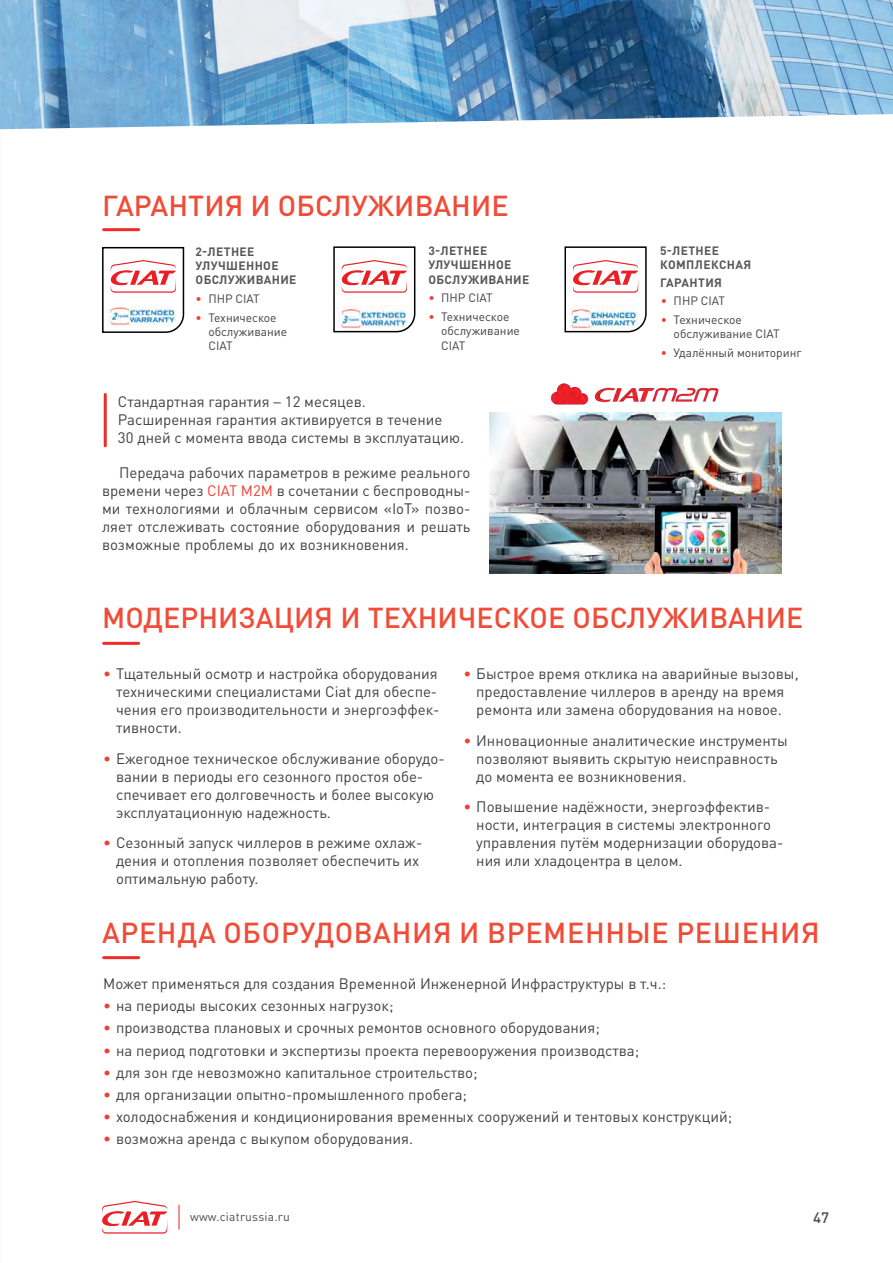
<style>
.page{position:relative;width:893px;height:1263px;background:#fff}
.page>*{position:absolute;margin:0;border:0;box-sizing:border-box;transform-origin:0 0}
.t1{font:500 28.5px "DIN Pro";letter-spacing:.005em;color:#f04c38}
.t2{font:500 28.5px "DIN Pro";letter-spacing:.025em;color:#f04c38}
.t3{font:15px/18px "DIN Pro";color:#414042}
.t4{font:500 15px "DIN Pro";color:#4d4d4f}
.t5{font:12px/14.4px "DIN Pro";color:#414042}
.t6{font:700 12px/14.4px "DIN Pro";letter-spacing:.03em;color:#58595b}
.t7{font:12px "DIN Pro";letter-spacing:.02em;color:#4d4d4f}
.s1{color:#ef4132}
.s2{font-family:"Helvetica Neue Cyr";font-weight:300}
</style>
<div class="page">
<img style="left:0;top:0;width:893px;height:129px">
<hr style="left:104px;top:228px;width:35px;height:3px;background:#ee2d2a">
<hr style="left:104px;top:642px;width:35px;height:3px;background:#ee2d2a">
<hr style="left:104px;top:956px;width:35px;height:3px;background:#ee2d2a">
<hr style="left:104px;top:394px;width:3px;height:52px;background:#ee2d2a">
<img style="left:490px;top:412px;width:291px;height:162px">
<img style="left:550px;top:383px;width:169px;height:22px">
<svg style="left:102px;top:246px;width:83px;height:87px"></svg>
<svg style="left:333px;top:246px;width:83px;height:87px"></svg>
<img style="left:564px;top:246px;width:83px;height:87px">
<svg style="left:179px;top:1205px;width:1px;height:24px"></svg>
<svg style="left:102px;top:1201px;width:65px;height:32px"></svg>
<h1 class="t1" style="left:102px;top:182px;width:408px">ГАРАНТИЯ И ОБСЛУЖИВАНИЕ</h1>
<p class="t6" style="left:196px;top:243px;width:102px">2-ЛЕТНЕЕ<br>УЛУЧШЕННОЕ<br>ОБСЛУЖИВАНИЕ</p>
<p class="t5" style="left:196px;top:290px;width:66px"><span class="s1">•</span> ПНР СIAT</p>
<p class="t5" style="left:208px;top:309px;width:80px;text-indent:-13px"><span class="s1">•</span> Техническое обслуживание<br>CIAT</p>
<p class="t6" style="left:428px;top:242px;width:102px">3-ЛЕТНЕЕ<br>УЛУЧШЕННОЕ<br>ОБСЛУЖИВАНИЕ</p>
<p class="t5" style="left:428px;top:290px;width:66px"><span class="s1">•</span> ПНР СIAT</p>
<p class="t5" style="left:441px;top:308px;width:80px;text-indent:-13px"><span class="s1">•</span> Техническое обслуживание<br>CIAT</p>
<p class="t3" style="left:118px;top:391px;width:348px">Стандартная гарантия <span class="s2">–</span> 12 месяцев.<br>Расширенная гарантия активируется в течение<br>30 дней с момента ввода системы в эксплуатацию.</p>
<p class="t3" style="left:102px;top:462px;width:370px;text-align:justify;text-indent:17px">Передача рабочих параметров в режиме реального времени через <span class="s1">CIAT M2M</span> в сочетании с беспроводны&shy;ми технологиями и облачным сервисом «IoT» позво&shy;ляет отслеживать состояние оборудования и решать возможные проблемы до их возникновения.</p>
<p class="t6" style="left:660px;top:242px;width:93px">5-ЛЕТНЕЕ<br>КОМПЛЕКСНАЯ</p>
<p class="t6" style="left:660px;top:274px;width:63px">ГАРАНТИЯ</p>
<p class="t5" style="left:661px;top:292px;width:66px"><span class="s1">•</span> ПНР СIAT</p>
<p class="t5" style="left:674px;top:311px;width:108px;text-indent:-13px"><span class="s1">•</span> Техническое обслуживание CIAT</p>
<p class="t5" style="left:661px;top:344px;width:142px"><span class="s1">•</span> Удалённый мониторинг</p>
<h1 class="t1" style="left:102px;top:595px;width:703px">МОДЕРНИЗАЦИЯ И ТЕХНИЧЕСКОЕ ОБСЛУЖИВАНИЕ</h1>
<p class="t3" style="left:116px;top:663px;width:325px;text-indent:-13px"><span class="s1">•</span> Тщательный осмотр и настройка оборудования техническими специалистами Ciat для обеспе&shy;чения его производительности и энергоэффек&shy;тивности.</p>
<p class="t3" style="left:116px;top:748px;width:330px;text-indent:-13px"><span class="s1">•</span> Ежегодное техническое обслуживание оборудо&shy;вании в периоды его сезонного простоя обе&shy;спечивает его долговечность и более высокую эксплуатационную надежность.</p>
<p class="t3" style="left:116px;top:832px;width:308px;text-indent:-13px"><span class="s1">•</span> Сезонный запуск чиллеров в режиме охлаж&shy;дения и отопления позволяет обеспечить их оптимальную работу.</p>
<p class="t3" style="left:463px;top:663px;width:337px;text-align:center"><span class="s1">•</span> Быстрое время отклика на аварийные вызовы, предоставление чиллеров в аренду на время ремонта или замена оборудования на новое.</p>
<p class="t3" style="left:476px;top:730px;width:313px;text-indent:-13px"><span class="s1">•</span> Инновационные аналитические инструменты позволяют выявить скрытую неисправность до момента ее возникновения.</p>
<p class="t3" style="left:476px;top:796px;width:309px;text-indent:-13px"><span class="s1">•</span> Повышение надёжности, энергоэффектив&shy;ности, интеграция в системы электронного управления путём модернизации оборудова&shy;ния или хладоцентра в целом.</p>
<h1 class="t2" style="left:102px;top:909px;width:719px">АРЕНДА ОБОРУДОВАНИЯ И ВРЕМЕННЫЕ РЕШЕНИЯ</h1>
<p class="t3" style="left:103px;top:973px;width:564px">Может применяться для создания Временной Инженерной Инфраструктуры в т.ч.:</p>
<p class="t3" style="left:103px;top:995px;width:292px"><span class="s1">•</span> на периоды высоких сезонных нагрузок;</p>
<p class="t3" style="left:103px;top:1017px;width:498px"><span class="s1">•</span> производства плановых и срочных ремонтов основного оборудования;</p>
<p class="t3" style="left:103px;top:1039px;width:537px"><span class="s1">•</span> на период подготовки и экспертизы проекта перевооружения производства;</p>
<p class="t3" style="left:103px;top:1062px;width:376px"><span class="s1">•</span> для зон где невозможно капитальное строительство;</p>
<p class="t3" style="left:103px;top:1084px;width:365px"><span class="s1">•</span> для организации опытно-промышленного пробега;</p>
<p class="t3" style="left:103px;top:1106px;width:630px"><span class="s1">•</span> холодоснабжения и кондиционирования временных сооружений и тентовых конструкций;</p>
<p class="t3" style="left:103px;top:1128px;width:311px"><span class="s1">•</span> возможна аренда с выкупом оборудования.</p>
<p class="t7" style="left:190px;top:1207px;width:101px">www.ciatrussia.ru</p>
<p class="t4" style="left:813px;top:1205px;width:17px">47</p>
</div>
